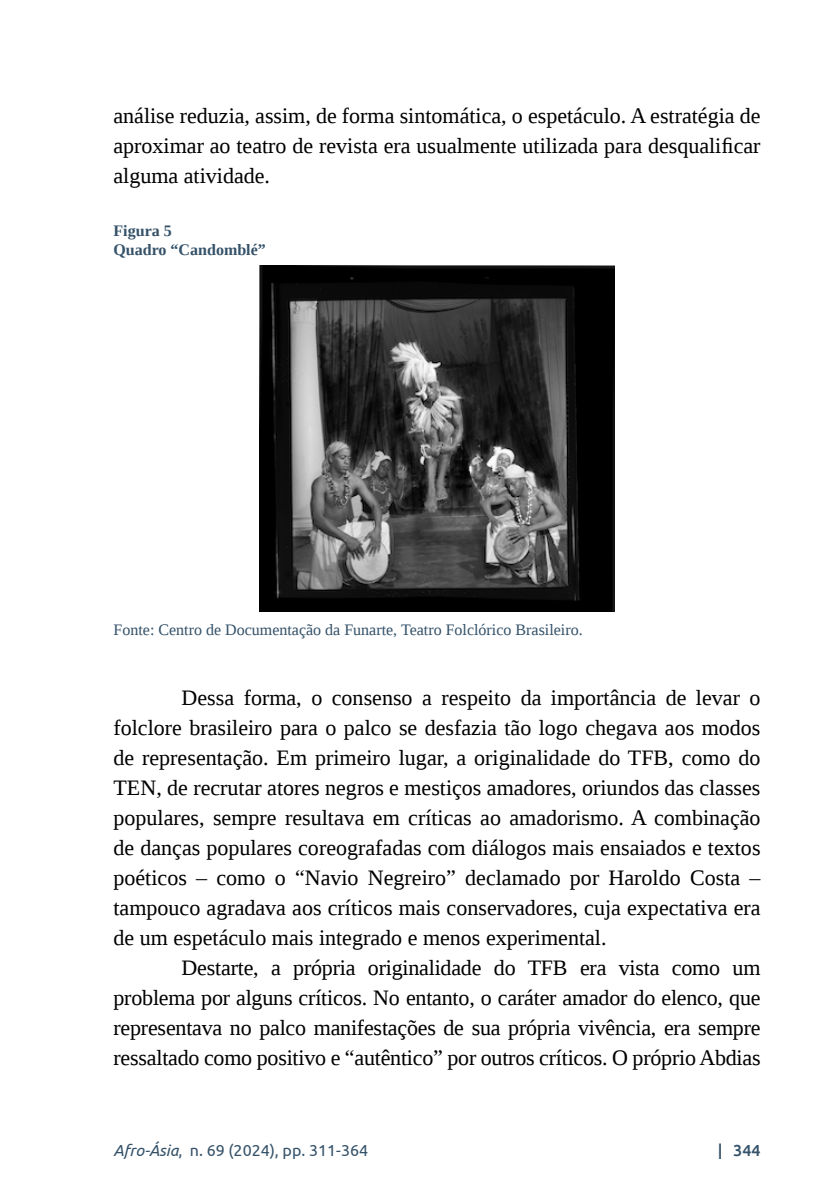
<style>
.page{position:relative;width:840px;height:1191px;background:#fff}
.page>*{position:absolute;margin:0;border:0;box-sizing:border-box;transform-origin:0 0}
.t1{font:22px/30px "Liberation Serif";color:#000;text-align:justify}
.t2{font:16px "Liberation Serif";color:#355269}
.t3{font:16px "Ubuntu";color:#355269}
.t4{font:700 16px/19px "Liberation Serif";color:#355269}
.t5{font:500 16px "Ubuntu";color:#355269}
.s1{font-style:italic}
</style>
<div class="page">
<img style="left:259px;top:265px;width:355px;height:346px">
<p class="t1" style="left:113px;top:101px;width:648px">análise reduzia, assim, de forma sintomática, o espetáculo. A estratégia de aproximar ao teatro de revista era usualmente utilizada para desqualificar alguma atividade.</p>
<p class="t4" style="left:113px;top:221px;width:154px">Figura 5<br>Quadro “Candomblé”</p>
<p class="t2" style="left:113px;top:619px;width:470px">Fonte: Centro de Documentação da Funarte, Teatro Folclórico Brasileiro.</p>
<p class="t1" style="left:113px;top:682px;width:648px;text-indent:68px">Dessa forma, o consenso a respeito da importância de levar o folclore brasileiro para o palco se desfazia tão logo chegava aos modos de representação. Em primeiro lugar, a originalidade do TFB, como do TEN, de recrutar atores negros e mestiços amadores, oriundos das classes populares, sempre resultava em críticas ao amadorismo. A combinação de danças populares coreografadas com diálogos mais ensaiados e textos poéticos – como o “Navio Negreiro” declamado por Haroldo Costa – tampouco agradava aos críticos mais conservadores, cuja expectativa era de um espetáculo mais integrado e menos experimental.</p>
<p class="t1" style="left:113px;top:952px;width:648px;text-indent:68px">Destarte, a própria originalidade do TFB era vista como um problema por alguns críticos. No entanto, o caráter amador do elenco, que representava no palco manifestações de sua própria vivência, era sempre ressaltado como positivo e “autêntico” por outros críticos. O próprio Abdias</p>
<p class="t3" style="left:113px;top:1140px;width:256px"><span class="s1">Afro-Ásia</span>, n. 69 (2024), pp. 311-364</p>
<p class="t5" style="left:717px;top:1139px;width:44px">| 344</p>
</div>
